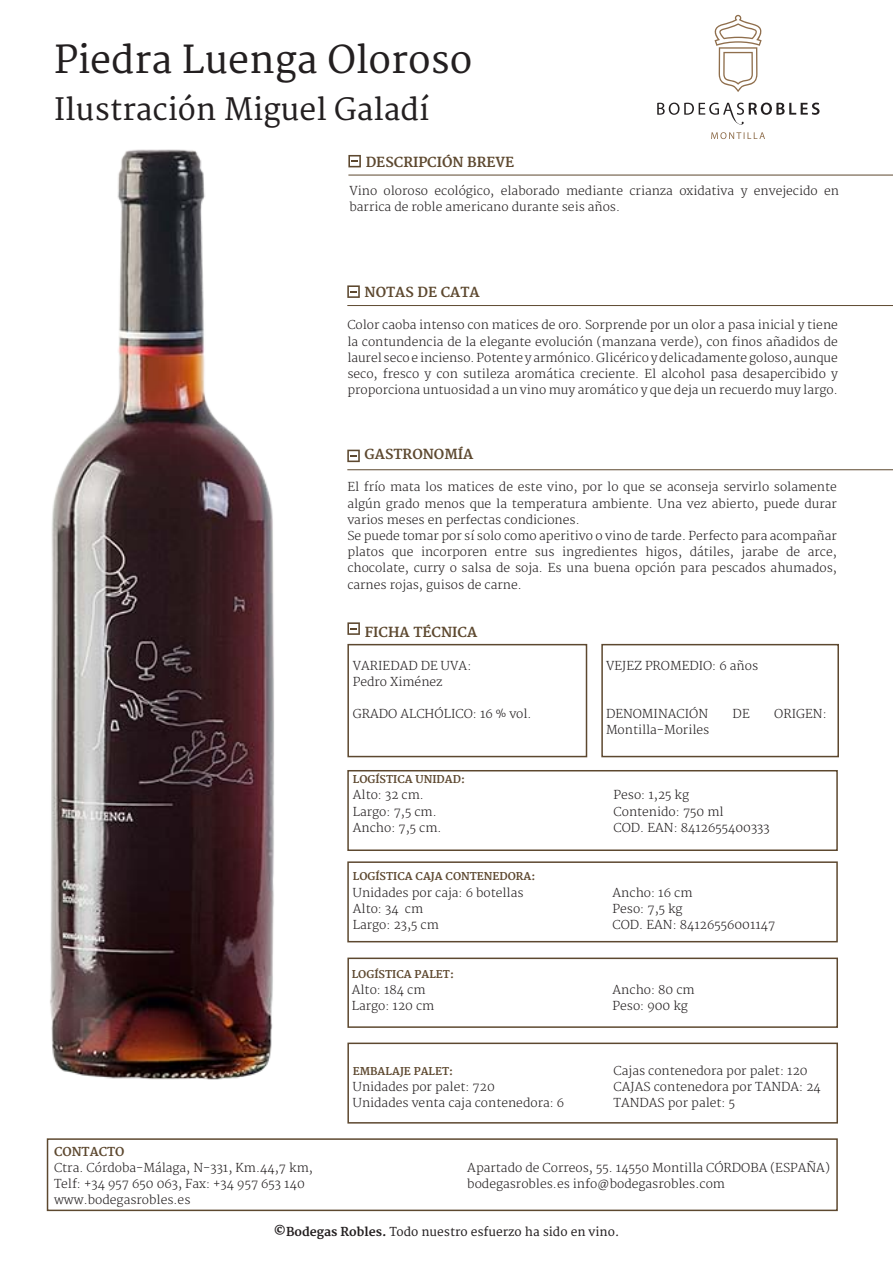
<style>
.page{position:relative;width:893px;height:1263px;background:#fff}
.page>*{position:absolute;margin:0;border:0;box-sizing:border-box;transform-origin:0 0}
.t1{font:37.5px "Merriweather";color:#231f20}
.t2{font:30px "Merriweather";color:#231f20}
.t3{font:700 13.5px "Merriweather";color:#5d482f}
.t4{font:300 12px/16.2px "Merriweather";color:#231f20;text-align:justify}
.t5{font:12px "Merriweather";color:#231f20}
.t6{font:700 12px "Merriweather";color:#5d482f}
.t7{font:700 10.5px "Merriweather";color:#5d482f}
.s1{font-weight:700}
</style>
<div class="page">
<hr style="left:348px;top:175px;width:545px;height:1px;background:#5d482f">
<hr style="left:347px;top:305px;width:546px;height:1px;background:#5d482f">
<hr style="left:347px;top:469px;width:546px;height:1px;background:#5d482f">
<div style="left:47px;top:1138px;width:791px;height:73px;border:2px solid #5d482f"></div>
<div style="left:347px;top:644px;width:240px;height:113px;border:2px solid #5d482f"></div>
<div style="left:601px;top:644px;width:238px;height:113px;border:2px solid #5d482f"></div>
<div style="left:347px;top:770px;width:491px;height:81px;border:2px solid #5d482f"></div>
<div style="left:347px;top:861px;width:491px;height:81px;border:2px solid #5d482f"></div>
<div style="left:347px;top:1042px;width:491px;height:81px;border:2px solid #5d482f"></div>
<svg style="left:657px;top:103px;width:162px;height:22px"></svg>
<svg style="left:711px;top:132px;width:54px;height:7px"></svg>
<svg style="left:714px;top:15px;width:48px;height:77px"></svg>
<div style="left:347px;top:957px;width:491px;height:71px;border:2px solid #5d482f"></div>
<img style="left:46px;top:149px;width:470px;height:996px">
<p class="t1" style="left:54px;top:38px;width:420px">Piedra Luenga Oloroso</p>
<p class="t2" style="left:54px;top:92px;width:377px">Ilustración Miguel Galadí</p>
<p class="t3" style="left:366px;top:155px;width:150px">DESCRIPCIÓN BREVE</p>
<p class="t4" style="left:349px;top:183px;width:491px">Vino oloroso ecológico, elaborado mediante crianza oxidativa y envejecido en barrica de roble americano durante seis años.</p>
<p class="t3" style="left:365px;top:284px;width:117px">NOTAS DE CATA</p>
<p class="t4" style="left:347px;top:318px;width:492px">Color caoba intenso con matices de oro. Sorprende por un olor a pasa inicial y tiene la contundencia de la elegante evolución (manzana verde), con finos añadidos de laurel seco e incienso. Potente y armónico. Glicérico y delicadamente goloso, aunque seco, fresco y con sutileza aromática creciente. El alcohol pasa desapercibido y proporciona untuosidad a un vino muy aromático y que deja un recuerdo muy largo.</p>
<p class="t3" style="left:365px;top:446px;width:110px">GASTRONOMÍA</p>
<p class="t4" style="left:347px;top:480px;width:491px">El frío mata los matices de este vino, por lo que se aconseja servirlo solamente algún grado menos que la temperatura ambiente. Una vez abierto, puede durar varios meses en perfectas condiciones.</p>
<p class="t4" style="left:347px;top:528px;width:491px">Se puede tomar por sí solo como aperitivo o vino de tarde. Perfecto para acompañar platos que incorporen entre sus ingredientes higos, dátiles, jarabe de arce, chocolate, curry o salsa de soja. Es una buena opción para pescados ahumados, carnes rojas, guisos de carne.</p>
<p class="t3" style="left:365px;top:625px;width:114px">FICHA TÉCNICA</p>
<p class="t4" style="left:353px;top:658px;width:120px">VARIEDAD DE UVA:</p>
<p class="t4" style="left:353px;top:674px;width:91px">Pedro Ximénez</p>
<p class="t4" style="left:353px;top:706px;width:180px">GRADO ALCHÓLICO: 16 % vol.</p>
<p class="t7" style="left:353px;top:773px;width:114px">LOGÍSTICA UNIDAD:</p>
<p class="t4" style="left:353px;top:787px;width:73px">Alto: 32 cm.</p>
<p class="t4" style="left:353px;top:804px;width:86px">Largo: 7,5 cm.</p>
<p class="t4" style="left:353px;top:820px;width:90px">Ancho: 7,5 cm.</p>
<p class="t7" style="left:353px;top:870px;width:184px">LOGÍSTICA CAJA CONTENEDORA:</p>
<p class="t4" style="left:353px;top:885px;width:172px">Unidades por caja: 6 botellas</p>
<p class="t4" style="left:353px;top:901px;width:72px">Alto: 34 cm</p>
<p class="t4" style="left:353px;top:917px;width:88px">Largo: 23,5 cm</p>
<p class="t7" style="left:352px;top:968px;width:104px">LOGÍSTICA PALET:</p>
<p class="t4" style="left:352px;top:982px;width:75px">Alto: 184 cm</p>
<p class="t4" style="left:352px;top:998px;width:84px">Largo: 120 cm</p>
<p class="t7" style="left:353px;top:1065px;width:102px">EMBALAJE PALET:</p>
<p class="t4" style="left:353px;top:1079px;width:144px">Unidades por palet: 720</p>
<p class="t4" style="left:353px;top:1095px;width:213px">Unidades venta caja contenedora: 6</p>
<p class="t4" style="left:606px;top:658px;width:154px">VEJEZ PROMEDIO: 6 años</p>
<p class="t4" style="left:606px;top:706px;width:104px">DENOMINACIÓN</p>
<p class="t4" style="left:733px;top:706px;width:19px">DE</p>
<p class="t4" style="left:774px;top:706px;width:54px">ORIGEN:</p>
<p class="t4" style="left:606px;top:723px;width:105px">Montilla-Moriles</p>
<p class="t4" style="left:614px;top:787px;width:77px">Peso: 1,25 kg</p>
<p class="t4" style="left:614px;top:804px;width:112px">Contenido: 750 ml</p>
<p class="t4" style="left:614px;top:820px;width:158px">COD. EAN: 8412655400333</p>
<p class="t4" style="left:613px;top:885px;width:81px">Ancho: 16 cm</p>
<p class="t4" style="left:613px;top:901px;width:72px">Peso: 7,5 kg</p>
<p class="t4" style="left:613px;top:917px;width:164px">COD. EAN: 84126556001147</p>
<p class="t4" style="left:613px;top:982px;width:84px">Ancho: 80 cm</p>
<p class="t4" style="left:613px;top:998px;width:77px">Peso: 900 kg</p>
<p class="t4" style="left:614px;top:1063px;width:196px">Cajas contenedora por palet: 120</p>
<p class="t4" style="left:614px;top:1079px;width:209px">CAJAS contenedora por TANDA: 24</p>
<p class="t4" style="left:614px;top:1095px;width:123px">TANDAS por palet: 5</p>
<p class="t6" style="left:54px;top:1144px;width:72px">CONTACTO</p>
<p class="t4" style="left:54px;top:1160px;width:260px">Ctra. Córdoba-Málaga, N-331, Km.44,7 km,</p>
<p class="t4" style="left:467px;top:1160px;width:364px">Apartado de Correos, 55. 14550 Montilla CÓRDOBA (ESPAÑA)</p>
<p class="t4" style="left:54px;top:1176px;width:252px">Telf: +34 957 650 063, Fax: +34 957 653 140</p>
<p class="t4" style="left:467px;top:1176px;width:259px">bodegasrobles.es info@bodegasrobles.com</p>
<p class="t4" style="left:54px;top:1192px;width:138px">www.bodegasrobles.es</p>
<p class="t5" style="left:274px;top:1225px;width:347px"><span class="s1">©Bodegas Robles.</span> Todo nuestro esfuerzo ha sido en vino.</p>
</div>
